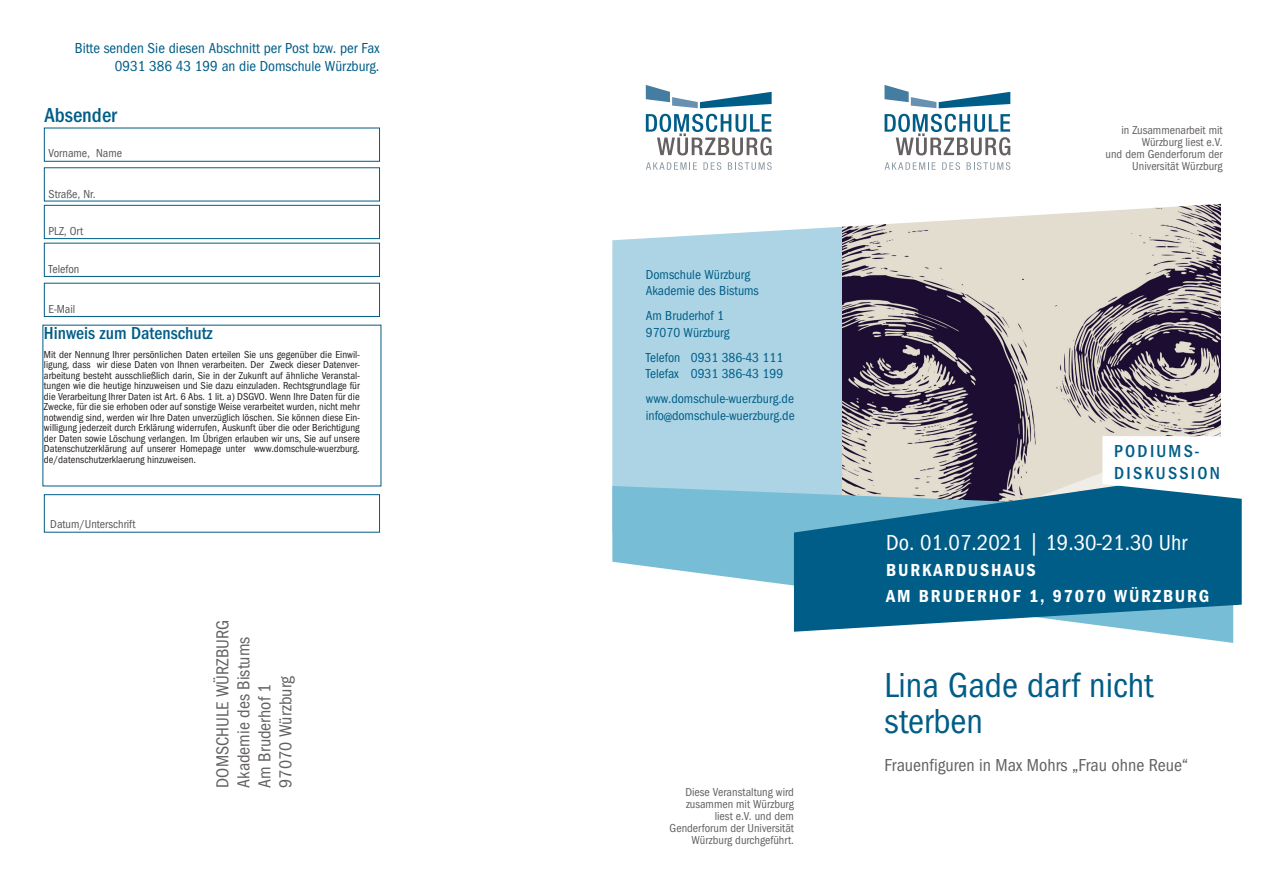
<style>
.page{position:relative;width:1263px;height:893px;background:#fff}
.page>*{position:absolute;margin:0;border:0;box-sizing:border-box;transform-origin:0 0}
.t1{font:36px/36px "Franklin Goth EFTU Book Con";color:#005d87}
.t2{font:22.5px "Franklin Goth EFTU Book Con";color:#fff}
.t3{font:21px "Franklin Goth EFTU Med Con";color:#005d87}
.t4{font:18px/21px "Franklin Goth EFTU Book Con";color:#646160}
.t5{font:18px "Franklin Goth EFTU Med Con";color:#005d87}
.t6{font:18px/21.6px "Franklin Goth EFTU Med Con";letter-spacing:.125em;color:#005d87}
.t7{font:15px/18px "Franklin Goth EFTU Book Con";color:#005d87;text-align:right}
.t8{font:13.5px/16.5px "Franklin Goth EFTU Book Con";color:#005d87}
.t9{font:12px/12px "Franklin Goth EFTU Book Con";color:#646160;text-align:right}
.t10{font:12px "Franklin Goth EFTU Book Con";color:#57585a}
.t11{font:10.5px/10.5px "Franklin Goth EFTU Book Con";color:#231f20;text-align:justify}
</style>
<div class="page">
<img style="left:842px;top:203px;width:379px;height:265px">
<div style="left:612px;top:227px;width:230px;height:259px;background:#acd4e5"></div>
<svg style="left:612px;top:486px;width:621px;height:157px"></svg>
<svg style="left:953px;top:407px;width:268px;height:61px;background:#9d9598"></svg>
<svg style="left:794px;top:468px;width:448px;height:164px;background:#357d9c"></svg>
<svg style="left:1102px;top:436px;width:140px;height:65px"></svg>
<div style="left:44px;top:494px;width:336px;height:39px;background:#fff;border:1px solid #005d87"></div>
<div style="left:44px;top:283px;width:336px;height:34px;background:#fff;border:1px solid #005d87"></div>
<div style="left:44px;top:128px;width:336px;height:34px;background:#fff;border:1px solid #005d87"></div>
<div style="left:44px;top:243px;width:336px;height:34px;background:#fff;border:1px solid #005d87"></div>
<div style="left:44px;top:205px;width:336px;height:34px;background:#fff;border:1px solid #005d87"></div>
<svg style="left:884px;top:85px;width:126px;height:23px"></svg>
<svg style="left:884px;top:114px;width:126px;height:41px"></svg>
<svg style="left:884px;top:162px;width:52px;height:8px"></svg>
<svg style="left:942px;top:162px;width:18px;height:8px"></svg>
<svg style="left:966px;top:162px;width:44px;height:8px"></svg>
<svg style="left:646px;top:85px;width:126px;height:23px"></svg>
<svg style="left:646px;top:114px;width:126px;height:41px"></svg>
<svg style="left:646px;top:162px;width:51px;height:8px"></svg>
<svg style="left:703px;top:162px;width:18px;height:8px"></svg>
<svg style="left:728px;top:162px;width:44px;height:8px"></svg>
<svg style="left:1053px;top:589px;width:52px;height:13px"></svg>
<div style="left:1114px;top:586px;width:94px;height:16px;background:#005d87"></div>
<div style="left:886px;top:564px;width:157px;height:40px;background:#005d87"></div>
<h3 class="t7" style="left:75px;top:39px;width:306px">Bitte senden Sie diesen Abschnitt per Post bzw. per Fax<br>0931 386 43 199 an die Domschule Würzburg.</h3>
<h3 class="t3" style="left:44px;top:103px;width:74px">Absender</h3>
<p class="t10" style="left:49px;top:146px;width:75px">Vorname, Name</p>
<p class="t10" style="left:49px;top:187px;width:49px">Straße, Nr.</p>
<p class="t10" style="left:49px;top:224px;width:36px">PLZ, Ort</p>
<p class="t10" style="left:49px;top:262px;width:32px">Telefon</p>
<p class="t10" style="left:49px;top:302px;width:28px">E-Mail</p>
<h3 class="t5" style="left:44px;top:323px;width:170px">Hinweis zum Datenschutz</h3>
<p class="t11" style="left:44px;top:349px;width:317px">Mit der Nennung Ihrer persönlichen Daten erteilen Sie uns gegenüber die Einwil&shy;ligung, dass wir diese Daten von Ihnen verarbeiten. Der Zweck dieser Datenver&shy;arbeitung besteht ausschließlich darin, Sie in der Zukunft auf ähnliche Veranstal&shy;tungen wie die heutige hinzuweisen und Sie dazu einzuladen. Rechtsgrundlage für die Verarbeitung Ihrer Daten ist Art. 6 Abs. 1 lit. a) DSGVO. Wenn Ihre Daten für die Zwecke, für die sie erhoben oder auf sonstige Weise verarbeitet wurden, nicht mehr notwendig sind, werden wir Ihre Daten unverzüglich löschen. Sie können diese Ein&shy;willigung jederzeit durch Erklärung widerrufen, Auskunft über die oder Berichtigung der Daten sowie Löschung verlangen. Im Übrigen erlauben wir uns, Sie auf unsere Datenschutzerklärung auf unserer Homepage unter www.domschule-wuerzburg. de/datenschutzerklaerung hinzuweisen.</p>
<p class="t10" style="left:50px;top:518px;width:87px">Datum/Unterschrift</p>
<h3 class="t4" style="left:212px;top:788px;width:169px;rotate:-90deg">DOMSCHULE WÜRZBURG<br>Akademie des Bistums<br>Am Bruderhof 1<br>97070 Würzburg</h3>
<p class="t8" style="left:646px;top:266px;width:115px">Domschule Würzburg<br>Akademie des Bistums</p>
<p class="t8" style="left:646px;top:308px;width:85px">Am Bruderhof 1<br>97070 Würzburg</p>
<p class="t8" style="left:646px;top:349px;width:139px">Telefon 0931 386-43 111<br>Telefax 0931 386-43 199</p>
<p class="t8" style="left:646px;top:391px;width:150px">www.domschule-wuerzburg.de info@domschule-wuerzburg.de</p>
<p class="t9" style="left:670px;top:786px;width:126px">Diese Veranstaltung wird zusammen mit Würzburg liest e.V. und dem<br>Genderforum der Universität<br>Würzburg durchgeführt.</p>
<p class="t9" style="left:1105px;top:124px;width:119px">in Zusammenarbeit mit<br>Würzburg liest e.V.<br>und dem Genderforum der<br>Universität Würzburg</p>
<h3 class="t6" style="left:1114px;top:441px;width:107px">PODIUMS-<br>DISKUSSION</h3>
<h2 class="t2" style="left:886px;top:530px;width:302px">Do. 01.07.2021 | 19.30-21.30 Uhr</h2>
<h1 class="t1" style="left:884px;top:668px;width:270px">Lina Gade darf nicht sterben</h1>
<h3 class="t4" style="left:884px;top:755px;width:305px">Frauenfiguren in Max Mohrs „Frau ohne Reue“</h3>
</div>
